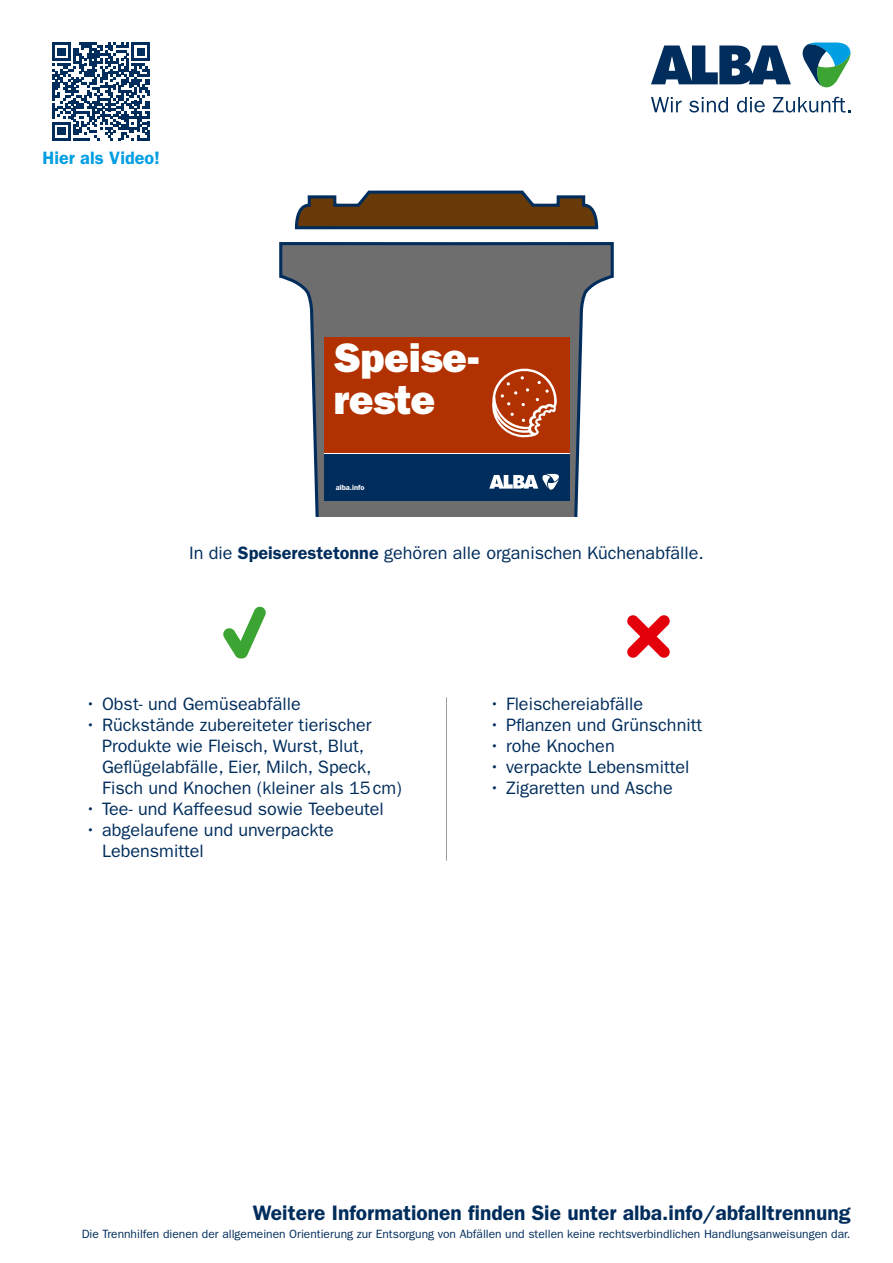
<style>
.page{position:relative;width:893px;height:1263px;background:#fff}
.page>*{position:absolute;margin:0;border:0;box-sizing:border-box;transform-origin:0 0}
.t1{font:800 41.4px/42.3px "Franklin Gothic LT Pro";letter-spacing:-.015em;color:#fff}
.t2{font:21px "Franklin Gothic LT Pro Dm";color:#002d5c}
.t3{font:18px/21px "Franklin Gothic LT Pro";color:#002d5c}
.t4{font:18px "Franklin Gothic LT Pro Dm";color:#009ee3}
.t5{font:12px "Franklin Gothic LT Pro";color:#002d5c}
.t6{font:7.5px "Franklin Gothic LT Pro Dm";color:#fff}
.s1{font-family:"Franklin Gothic LT Pro Dm"}
</style>
<div class="page">
<svg style="left:802px;top:43px;width:48px;height:45px"></svg>
<svg style="left:651px;top:97px;width:31px;height:15px"></svg>
<svg style="left:689px;top:97px;width:39px;height:16px"></svg>
<svg style="left:737px;top:97px;width:28px;height:16px"></svg>
<svg style="left:773px;top:96px;width:77px;height:17px"></svg>
<svg style="left:651px;top:45px;width:140px;height:39px"></svg>
<svg style="left:627px;top:615px;width:43px;height:43px"></svg>
<svg style="left:223px;top:606px;width:43px;height:53px"></svg>
<svg style="left:279px;top:242px;width:335px;height:275px;fill:#6e6e6e"></svg>
<svg style="left:294px;top:190px;width:305px;height:40px;background:#6e563c"></svg>
<div style="left:325px;top:454px;width:245px;height:46px;background:#002d5c"></div>
<svg style="left:489px;top:474px;width:70px;height:16px"></svg>
<div style="left:325px;top:337px;width:245px;height:116px;background:#b13200"></div>
<svg style="left:492px;top:368px;width:65px;height:70px"></svg>
<hr style="left:446px;top:697px;width:1px;height:164px;background:#9c9c9d">
<svg style="left:52px;top:43px;width:98px;height:97px"></svg>
<p class="t4" style="left:43px;top:147px;width:119px">Hier als Video!</p>
<h1 class="t1" style="left:334px;top:337px;width:147px">Speise&shy;reste</h1>
<p class="t6" style="left:336px;top:483px;width:30px">alba.info</p>
<p class="t3" style="left:189px;top:542px;width:516px">In die <span class="s1">Speiserestetonne</span> gehören alle organischen Küchenabfälle.</p>
<p class="t3" style="left:85px;top:693px;width:217px">• Obst- und Gemüseabfälle</p>
<p class="t3" style="left:102px;top:714px;width:301px;text-indent:-17px">• Rückstände zubereiteter tierischer Produkte wie Fleisch, Wurst, Blut, Geflügelabfälle, Eier, Milch, Speck, Fisch und Knochen (kleiner als 15cm)</p>
<p class="t3" style="left:85px;top:798px;width:300px">• Tee- und Kaffeesud sowie Teebeutel</p>
<p class="t3" style="left:102px;top:819px;width:233px;text-indent:-17px">• abgelaufene und unverpackte<br>Lebensmittel</p>
<p class="t3" style="left:489px;top:693px;width:156px">• Fleischereiabfälle</p>
<p class="t3" style="left:489px;top:714px;width:215px">• Pflanzen und Grünschnitt</p>
<p class="t3" style="left:489px;top:735px;width:127px">• rohe Knochen</p>
<p class="t3" style="left:489px;top:756px;width:202px">• verpackte Lebensmittel</p>
<p class="t3" style="left:489px;top:777px;width:185px">• Zigaretten und Asche</p>
<p class="t2" style="left:253px;top:1201px;width:599px">Weitere Informationen finden Sie unter alba.info/abfalltrennung</p>
<p class="t5" style="left:82px;top:1227px;width:770px">Die Trennhilfen dienen der allgemeinen Orientierung zur Entsorgung von Abfällen und stellen keine rechtsverbindlichen Handlungsanweisungen dar.</p>
</div>
